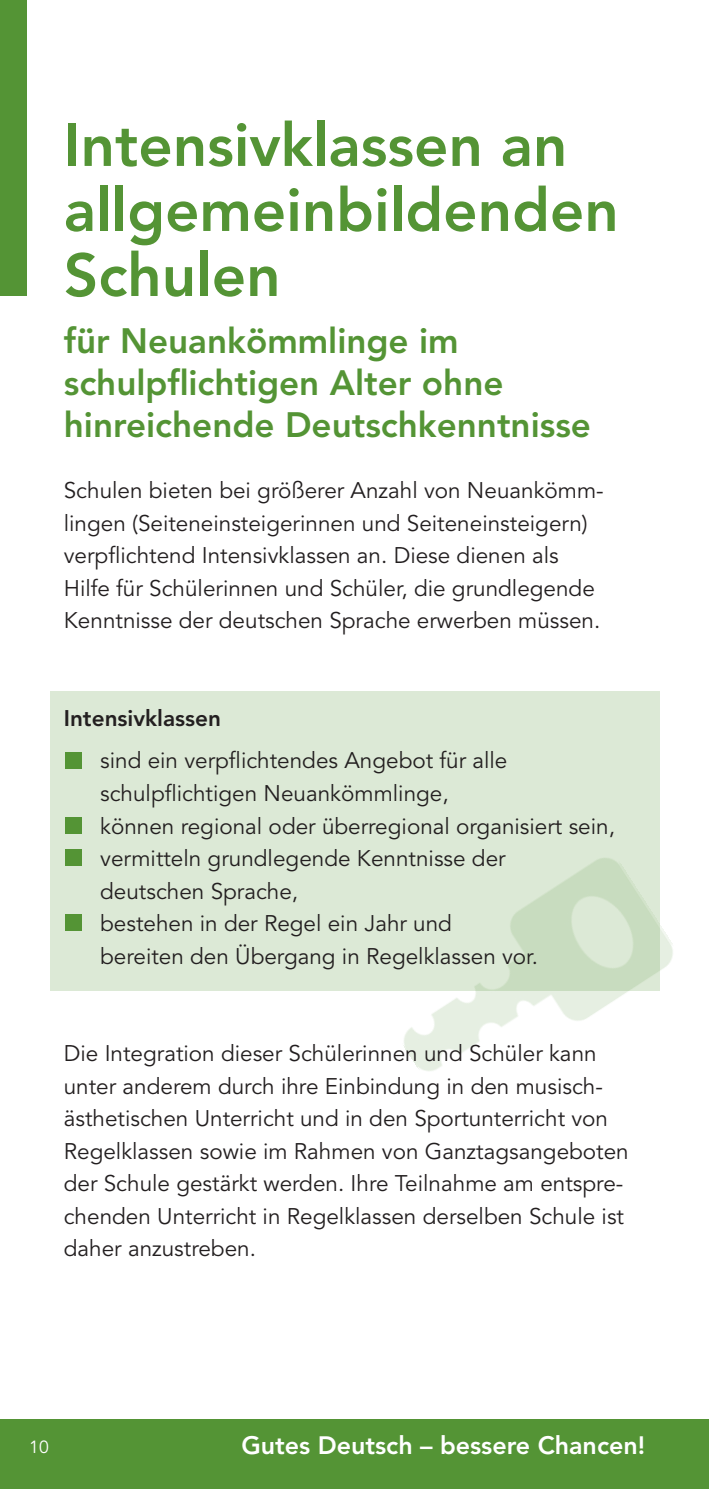
<style>
.page{position:relative;width:709px;height:1489px;background:#fff}
.page>*{position:absolute;margin:0;border:0;box-sizing:border-box;transform-origin:0 0}
.t1{font:800 60px/65px "Avenir LT Std";color:#549435}
.t2{font:800 35px "Avenir LT Std";color:#549435}
.t3{font:800 25px "Avenir LT Std";color:#fff}
.t4{font:22.5px/32.5px "Avenir LT Std";color:#231f20}
.t5{font:800 22.5px "Avenir LT Std";color:#231f20}
.t6{font:17.5px "Avenir LT Std";color:#fff}
</style>
<div class="page">
<div style="left:0;top:1419px;width:709px;height:69px;background:#549435"></div>
<img style="left:403px;top:832px;width:270px;height:239px">
<div style="left:50px;top:691px;width:609px;height:300px;background:#549435;opacity:.2"></div>
<div style="left:65px;top:752px;width:17px;height:16px;background:#549435"></div>
<div style="left:65px;top:817px;width:17px;height:16px;background:#549435"></div>
<div style="left:65px;top:849px;width:17px;height:17px;background:#549435"></div>
<div style="left:65px;top:914px;width:17px;height:17px;background:#549435"></div>
<div style="left:0;top:0;width:26px;height:295px;background:#549435"></div>
<h1 class="t1" style="left:64px;top:118px;width:556px">Intensivklassen an allgemeinbildenden<br>Schulen</h1>
<h2 class="t2" style="left:64px;top:326px;width:396px">für Neuankömmlinge im</h2>
<h2 class="t2" style="left:64px;top:368px;width:441px">schulpflichtigen Alter ohne</h2>
<h2 class="t2" style="left:64px;top:410px;width:528px">hinreichende Deutschkenntnisse</h2>
<p class="t4" style="left:64px;top:476px;width:541px">Schulen bieten bei größerer Anzahl von Neuankömm-</p>
<p class="t4" style="left:64px;top:508px;width:525px">lingen (Seiteneinsteigerinnen und Seiteneinsteigern)</p>
<p class="t4" style="left:64px;top:541px;width:496px">verpflichtend Intensivklassen an. Diese dienen als</p>
<p class="t4" style="left:64px;top:573px;width:538px">Hilfe für Schülerinnen und Schüler, die grundlegende<br>Kenntnisse der deutschen Sprache erwerben müssen.</p>
<h2 class="t5" style="left:64px;top:709px;width:159px">Intensivklassen</h2>
<p class="t4" style="left:100px;top:746px;width:409px">sind ein verpflichtendes Angebot für alle schulpflichtigen Neuankömmlinge,</p>
<p class="t4" style="left:100px;top:811px;width:516px">können regional oder überregional organisiert sein,</p>
<p class="t4" style="left:100px;top:844px;width:407px">vermitteln grundlegende Kenntnisse der deutschen Sprache,</p>
<p class="t4" style="left:100px;top:909px;width:439px">bestehen in der Regel ein Jahr und bereiten den Übergang in Regelklassen vor.</p>
<p class="t4" style="left:64px;top:1039px;width:534px">Die Integration dieser Schülerinnen und Schüler kann</p>
<p class="t4" style="left:64px;top:1071px;width:540px">unter anderem durch ihre Einbindung in den musisch-</p>
<p class="t4" style="left:64px;top:1104px;width:566px">ästhetischen Unterricht und in den Sportunterricht von Regelklassen sowie im Rahmen von Ganztagsangeboten der Schule gestärkt werden. Ihre Teilnahme am entspre&shy;chenden Unterricht in Regelklassen derselben Schule ist daher anzustreben.</p>
<p class="t6" style="left:29px;top:1439px;width:21px">10</p>
<p class="t3" style="left:241px;top:1435px;width:405px">Gutes Deutsch – bessere Chancen!</p>
</div>
